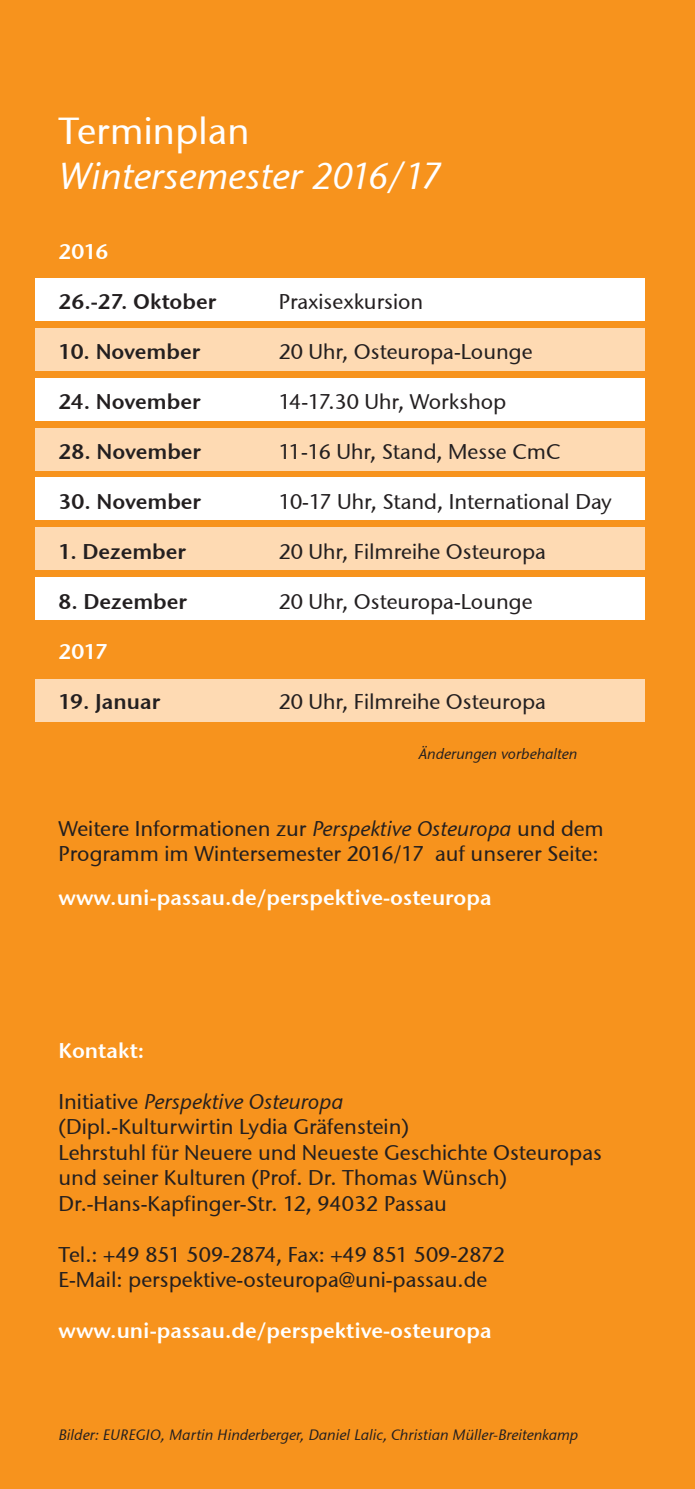
<style>
.page{position:relative;width:695px;height:1489px;background:#fff}
.page>*{position:absolute;margin:0;border:0;box-sizing:border-box;transform-origin:0 0}
.t1{font:italic 37.5px "Stone Sans ITCTT Medium";color:#fff}
.t2{font:37.5px "Stone Sans ITCTT Medium";color:#fff}
.t3{font:21.25px/25.5px "Stone Sans ITCTT Medium";color:#231f20}
.t4{font:21.25px "Stone Sans Semi ITCTT";color:#fff}
.t5{font:21.25px "Stone Sans Semi ITCTT";color:#231f20}
.t6{font:italic 15px "Stone Sans ITCTT Medium";color:#231f20}
.s1{font-style:italic}
</style>
<div class="page">
<div style="left:0;top:0;width:694px;height:1488px;background:#f7931d"></div>
<div style="left:35px;top:278px;width:610px;height:43px;background:#fff"></div>
<div style="left:35px;top:328px;width:610px;height:42px;background:#fedab3"></div>
<div style="left:35px;top:378px;width:610px;height:42px;background:#fff"></div>
<div style="left:35px;top:428px;width:610px;height:42px;background:#fedab3"></div>
<div style="left:35px;top:477px;width:610px;height:43px;background:#fff"></div>
<div style="left:35px;top:527px;width:610px;height:43px;background:#fedab3"></div>
<div style="left:35px;top:577px;width:610px;height:42px;background:#fff"></div>
<div style="left:35px;top:679px;width:610px;height:42px;background:#fedab3"></div>
<h1 class="t2" style="left:58px;top:108px;width:192px">Terminplan</h1>
<h1 class="t1" style="left:58px;top:153px;width:384px">Wintersemester 2016/17</h1>
<p class="t4" style="left:58px;top:238px;width:51px">2016</p>
<p class="t5" style="left:58px;top:288px;width:159px">26.-27. Oktober</p>
<p class="t3" style="left:278px;top:288px;width:146px">Praxisexkursion</p>
<p class="t5" style="left:58px;top:338px;width:143px">10. November</p>
<p class="t3" style="left:278px;top:338px;width:255px">20 Uhr, Osteuropa-Lounge</p>
<p class="t5" style="left:58px;top:388px;width:143px">24. November</p>
<p class="t3" style="left:278px;top:388px;width:229px">14-17.30 Uhr, Workshop</p>
<p class="t5" style="left:58px;top:438px;width:144px">28. November</p>
<p class="t3" style="left:278px;top:438px;width:283px">11-16 Uhr, Stand, Messe CmC</p>
<p class="t5" style="left:58px;top:488px;width:144px">30. November</p>
<p class="t3" style="left:278px;top:488px;width:335px">10-17 Uhr, Stand, International Day</p>
<p class="t5" style="left:58px;top:538px;width:129px">1. Dezember</p>
<p class="t3" style="left:278px;top:538px;width:269px">20 Uhr, Filmreihe Osteuropa</p>
<p class="t5" style="left:58px;top:588px;width:130px">8. Dezember</p>
<p class="t3" style="left:278px;top:588px;width:255px">20 Uhr, Osteuropa-Lounge</p>
<p class="t4" style="left:58px;top:638px;width:51px">2017</p>
<p class="t5" style="left:58px;top:688px;width:103px">19. Januar</p>
<p class="t3" style="left:278px;top:688px;width:269px">20 Uhr, Filmreihe Osteuropa</p>
<p class="t6" style="left:418px;top:744px;width:160px">Änderungen vorbehalten</p>
<p class="t3" style="left:58px;top:815px;width:546px">Weitere Informationen zur <span class="s1">Perspektive Osteuropa</span> und dem<br>Programm im Wintersemester 2016/17 auf unserer Seite:</p>
<p class="t4" style="left:58px;top:883px;width:434px">www.uni-passau.de/perspektive-osteuropa</p>
<p class="t4" style="left:58px;top:1036px;width:87px">Kontakt:</p>
<p class="t3" style="left:58px;top:1088px;width:545px">Initiative <span class="s1">Perspektive Osteuropa<br></span>(Dipl.-Kulturwirtin Lydia Gräfenstein)<br>Lehrstuhl für Neuere und Neueste Geschichte Osteuropas und seiner Kulturen (Prof. Dr. Thomas Wünsch)<br>Dr.-Hans-Kapfinger-Str. 12, 94032 Passau</p>
<p class="t3" style="left:58px;top:1241px;width:448px">Tel.: +49 851 509-2874, Fax: +49 851 509-2872<br>E-Mail: perspektive-osteuropa@uni-passau.de</p>
<p class="t4" style="left:58px;top:1317px;width:434px">www.uni-passau.de/perspektive-osteuropa</p>
<p class="t6" style="left:58px;top:1425px;width:521px">Bilder: EUREGIO, Martin Hinderberger, Daniel Lalic, Christian Müller-Breitenkamp</p>
</div>
